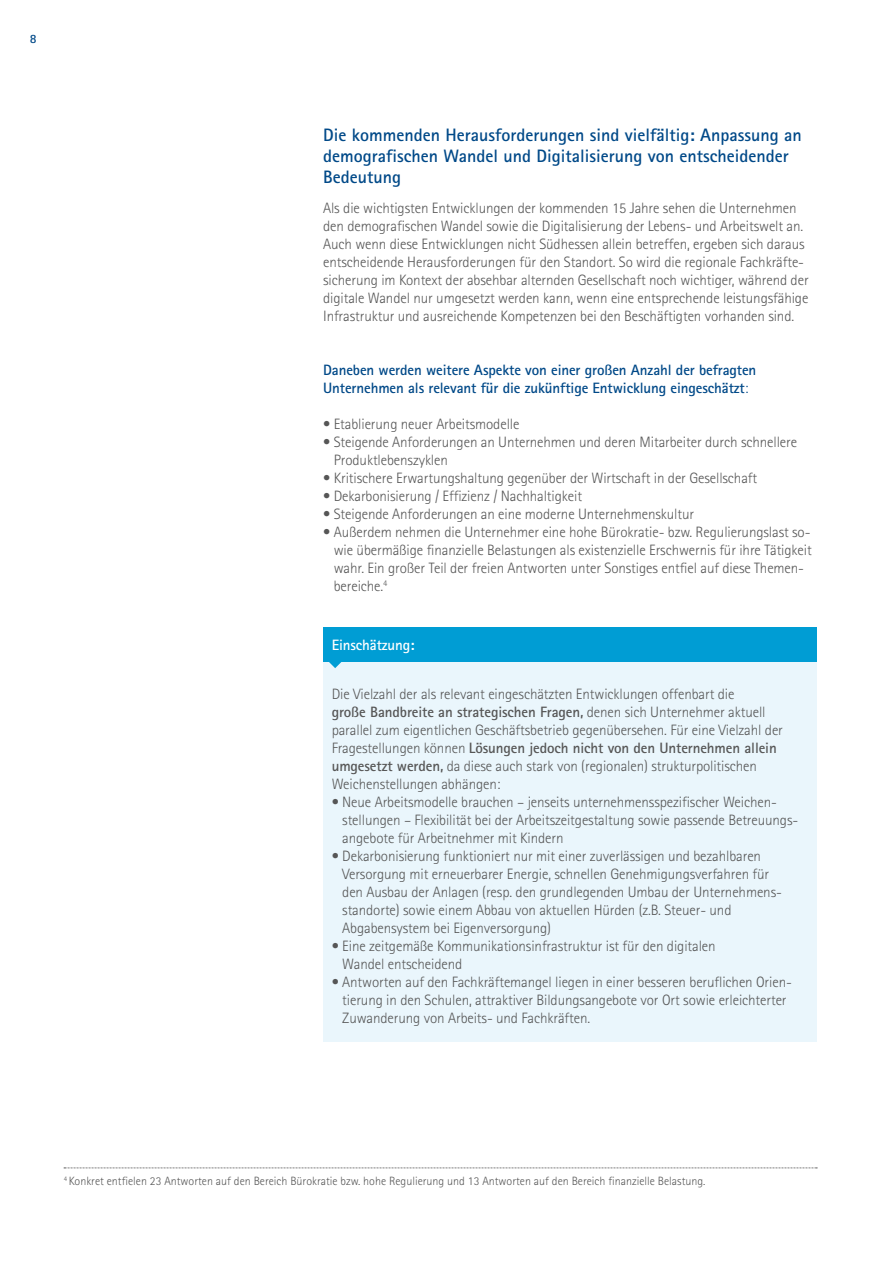
<style>
.page{position:relative;width:893px;height:1263px;background:#fff}
.page>*{position:absolute;margin:0;border:0;box-sizing:border-box;transform-origin:0 0}
.t1{font:700 18px/21px "Agfa Rotis Sans Serif";color:#004988}
.t2{font:300 15px/18px "Agfa Rotis Sans Serif";letter-spacing:-.01em;color:#565656}
.t3{font:700 15px/18px "Agfa Rotis Sans Serif";letter-spacing:-.01em;color:#004988}
.t4{font:700 15px "Agfa Rotis Sans Serif";letter-spacing:-.01em;color:#fff}
.t5{font:700 12.75px "Agfa Rotis Sans Serif";color:#004988}
.t6{font:300 12px "Agfa Rotis Sans Serif";color:#565656}
.s1{font-weight:300}
.s2{font-weight:700}
</style>
<div class="page">
<div style="left:323px;top:661px;width:493px;height:381px;background:#eaf6fc"></div>
<div style="left:323px;top:627px;width:493px;height:34px;background:#009dd4"></div>
<svg style="left:328px;top:661px;width:14px;height:7px"></svg>
<svg style="left:64px;top:1168px;width:753px;height:1px"></svg>
<p class="t5" style="left:30px;top:30px;width:8px">8</p>
<p class="t1" style="left:323px;top:124px;width:480px">Die kommenden Herausforderungen sind vielfältig: Anpassung an demografischen Wandel und Digitalisierung von entscheidender<br>Bedeutung</p>
<p class="t2" style="left:323px;top:199px;width:487px">Als die wichtigsten Entwicklungen der kommenden 15 Jahre sehen die Unternehmen den demografischen Wandel sowie die Digitalisierung der Lebens- und Arbeitswelt an.<br>Auch wenn diese Entwicklungen nicht Südhessen allein betreffen, ergeben sich daraus entscheidende Herausforderungen für den Standort. So wird die regionale Fachkräfte&shy;sicherung im Kontext der absehbar alternden Gesellschaft noch wichtiger, während der digitale Wandel nur umgesetzt werden kann, wenn eine entsprechende leistungsfähige Infrastruktur und ausreichende Kompetenzen bei den Beschäftigten vorhanden sind.</p>
<p class="t3" style="left:323px;top:361px;width:435px">Daneben werden weitere Aspekte von einer großen Anzahl der befragten<br>Unternehmen als relevant für die zukünftige Entwicklung eingeschätzt<span class="s1">:</span></p>
<p class="t2" style="left:323px;top:415px;width:198px">• Etablierung neuer Arbeitsmodelle</p>
<p class="t2" style="left:334px;top:433px;width:465px;text-indent:-11px">• Steigende Anforderungen an Unternehmen und deren Mitarbeiter durch schnellere<br>Produktlebenszyklen</p>
<p class="t2" style="left:323px;top:469px;width:435px">• Kritischere Erwartungshaltung gegenüber der Wirtschaft in der Gesellschaft</p>
<p class="t2" style="left:323px;top:487px;width:260px">• Dekarbonisierung / Effizienz / Nachhaltigkeit</p>
<p class="t2" style="left:323px;top:505px;width:372px">• Steigende Anforderungen an eine moderne Unternehmenskultur</p>
<p class="t2" style="left:334px;top:523px;width:479px;text-indent:-11px">• Außerdem nehmen die Unternehmer eine hohe Bürokratie- bzw. Regulierungslast so&shy;wie übermäßige finanzielle Belastungen als existenzielle Erschwernis für ihre Tätigkeit wahr. Ein großer Teil der freien Antworten unter Sonstiges entfiel auf diese Themen&shy;bereiche.<sup>4</sup></p>
<p class="t4" style="left:332px;top:635px;width:85px">Einschätzung:</p>
<p class="t2" style="left:332px;top:685px;width:453px">Die Vielzahl der als relevant eingeschätzten Entwicklungen offenbart die<br><span class="s2">große Bandbreite an strategischen Fragen,</span> denen sich Unternehmer aktuell parallel zum eigentlichen Geschäftsbetrieb gegenübersehen. Für eine Vielzahl der Fragestellungen können <span class="s2">Lösungen jedoch nicht von den Unternehmen allein umgesetzt werden,</span> da diese auch stark von (regionalen) strukturpolitischen Weichenstellungen abhängen:</p>
<p class="t2" style="left:342px;top:793px;width:458px;text-indent:-11px">• Neue Arbeitsmodelle brauchen – jenseits unternehmensspezifischer Weichen&shy;stellungen – Flexibilität bei der Arbeitszeitgestaltung sowie passende Betreuungs&shy;angebote für Arbeitnehmer mit Kindern</p>
<p class="t2" style="left:342px;top:847px;width:441px;text-indent:-11px">• Dekarbonisierung funktioniert nur mit einer zuverlässigen und bezahlbaren Versorgung mit erneuerbarer Energie, schnellen Genehmigungsverfahren für den Ausbau der Anlagen (resp. den grundlegenden Umbau der Unternehmens&shy;standorte) sowie einem Abbau von aktuellen Hürden (z.B. Steuer- und Abgabensystem bei Eigenversorgung)</p>
<p class="t2" style="left:342px;top:937px;width:375px;text-indent:-11px">• Eine zeitgemäße Kommunikationsinfrastruktur ist für den digitalen<br>Wandel entscheidend</p>
<p class="t2" style="left:342px;top:973px;width:451px;text-indent:-11px">• Antworten auf den Fachkräftemangel liegen in einer besseren beruflichen Orien&shy;tierung in den Schulen, attraktiver Bildungsangebote vor Ort sowie erleichterter<br>Zuwanderung von Arbeits- und Fachkräften.</p>
<p class="t6" style="left:64px;top:1174px;width:643px"><sup>4</sup> Konkret entfielen 23 Antworten auf den Bereich Bürokratie bzw. hohe Regulierung und 13 Antworten auf den Bereich finanzielle Belastung.</p>
</div>
